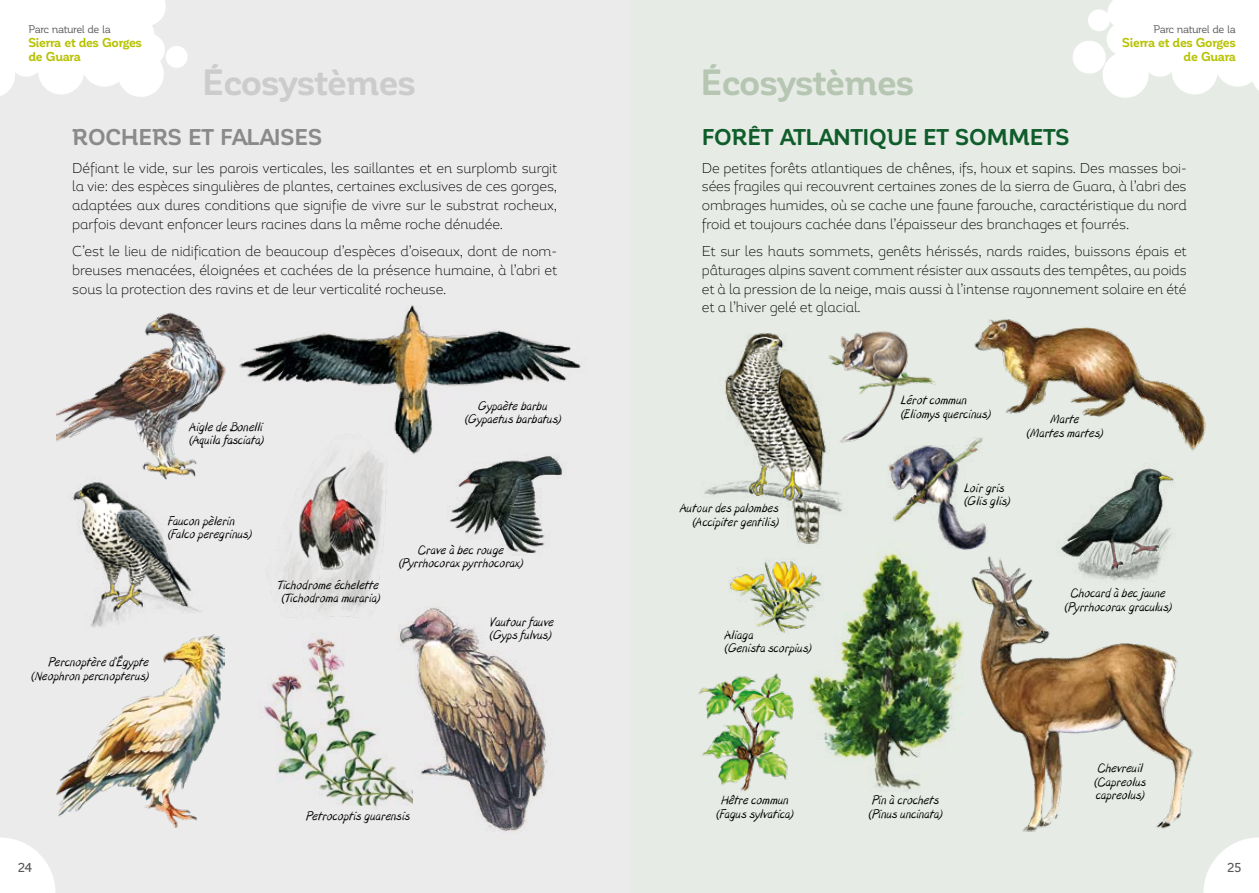
<style>
.page{position:relative;width:1259px;height:893px;background:#fff}
.page>*{position:absolute;margin:0;border:0;box-sizing:border-box;transform-origin:0 0}
.t1{font:700 36px "Corporative Soft";letter-spacing:-.03em;color:#cdcccd}
.t2{font:700 36px "Corporative Soft";letter-spacing:-.03em;color:#b6c6b2}
.t3{font:700 22.5px "Corporative Soft";letter-spacing:-.005em;color:#105d2c}
.t4{font:700 22.5px "Corporative Soft";letter-spacing:-.005em;color:#8a8a8b}
.t5{font:200 14.25px/18.8px "Magallanes";letter-spacing:-.01em;color:#000;text-align:justify;scale:.95 1}
.t6{font:200 14.25px/18.8px "Magallanes";letter-spacing:-.01em;color:#000;text-align:justify;scale:.96 1}
.t7{font:italic 13.5px/13.5px "Postcard";color:#000}
.t8{font:700 12.75px/13.8px "Corporative Soft";letter-spacing:-.025em;color:#b7c200}
.t9{font:500 12.75px "Corporative Soft";color:#575756}
.t10{font:10.8px "Corporative Soft";letter-spacing:-.045em;color:#575756}
</style>
<div class="page">
<div style="left:629px;top:0;width:630px;height:893px;background:#e6ece5"></div>
<div style="left:0;top:0;width:630px;height:893px;background:#ecebec"></div>
<svg style="left:1073px;top:0;width:186px;height:98px"></svg>
<svg style="left:0;top:0;width:188px;height:97px"></svg>
<svg style="left:1203px;top:837px;width:56px;height:56px"></svg>
<svg style="left:0;top:838px;width:55px;height:55px"></svg>
<img style="left:260px;top:633px;width:124px;height:174px">
<img style="left:698px;top:673px;width:96px;height:118px">
<img style="left:974px;top:319px;width:232px;height:132px">
<img style="left:810px;top:552px;width:154px;height:239px">
<img style="left:56px;top:635px;width:168px;height:192px">
<img style="left:848px;top:331px;width:88px;height:111px">
<img style="left:384px;top:607px;width:163px;height:225px">
<img style="left:56px;top:312px;width:170px;height:163px">
<img style="left:971px;top:556px;width:222px;height:276px">
<img style="left:450px;top:458px;width:112px;height:98px">
<img style="left:271px;top:458px;width:119px;height:161px">
<img style="left:73px;top:475px;width:128px;height:153px">
<img style="left:239px;top:305px;width:342px;height:153px">
<img style="left:704px;top:333px;width:144px;height:211px">
<img style="left:887px;top:437px;width:100px;height:113px">
<img style="left:729px;top:559px;width:94px;height:75px">
<img style="left:1057px;top:468px;width:127px;height:121px">
<p class="t10" style="left:28px;top:23px;width:84px">Parc naturel de la</p>
<p class="t8" style="left:28px;top:36px;width:115px">Sierra et des Gorges de Guara</p>
<h1 class="t1" style="left:202px;top:63px;width:215px">Écosystèmes</h1>
<h1 class="t2" style="left:700px;top:63px;width:215px">Écosystèmes</h1>
<p class="t10" style="left:1153px;top:24px;width:84px">Parc naturel de la</p>
<p class="t8" style="left:1122px;top:36px;width:115px;text-align:right">Sierra et des Gorges de Guara</p>
<h2 class="t4" style="left:72px;top:125px;width:251px">ROCHERS ET FALAISES</h2>
<p class="t5" style="left:72px;top:158px;width:512px">Défiant le vide, sur les parois verticales, les saillantes et en surplomb surgit la vie: des espèces singulières de plantes, certaines exclusives de ces gorges, adaptées aux dures conditions que signifie de vivre sur le substrat rocheux, parfois devant enfoncer leurs racines dans la même roche dénudée.</p>
<p class="t5" style="left:72px;top:242px;width:512px">C’est le lieu de nidification de beaucoup d’espèces d’oiseaux, dont de nom&shy;breuses menacées, éloignées et cachées de la présence humaine, à l’abri et sous la protection des ravins et de leur verticalité rocheuse.</p>
<p class="t7" style="left:190px;top:420px;width:76px">Aigle de Bonelli (Aquila fasciata)</p>
<p class="t7" style="left:465px;top:399px;width:98px;text-align:center">Gypaète barbu (Gypaetus barbatus)</p>
<p class="t7" style="left:168px;top:514px;width:85px">Faucon pèlerin (Falco peregrinus)</p>
<p class="t7" style="left:32px;top:655px;width:119px;text-align:right">Percnoptère d’Égypte (Neophron percnopterus)</p>
<p class="t7" style="left:278px;top:578px;width:104px">Tichodrome échelette (Tichodroma muraria)</p>
<p class="t7" style="left:399px;top:543px;width:126px;text-align:center">Crave à bec rouge (Pyrrhocorax pyrrhocorax)</p>
<p class="t7" style="left:490px;top:615px;width:66px">Vautour fauve (Gyps fulvus)</p>
<p class="t7" style="left:306px;top:809px;width:106px">Petrocoptis guarensis</p>
<h2 class="t3" style="left:702px;top:125px;width:369px">FORÊT ATLANTIQUE ET SOMMETS</h2>
<p class="t5" style="left:702px;top:158px;width:512px">De petites forêts atlantiques de chênes, ifs, houx et sapins. Des masses boi&shy;sées fragiles qui recouvrent certaines zones de la sierra de Guara, à l’abri des ombrages humides, où se cache une faune farouche, caractéristique du nord froid et toujours cachée dans l’épaisseur des branchages et fourrés.</p>
<p class="t6" style="left:702px;top:242px;width:507px">Et sur les hauts sommets, genêts hérissés, nards raides, buissons épais et pâturages alpins savent comment résister aux assauts des tempêtes, au poids et à la pression de la neige, mais aussi à l’intense rayonnement solaire en été et a l’hiver gelé et glacial.</p>
<p class="t7" style="left:680px;top:502px;width:100px;text-align:right">Autour des palombes (Accipiter gentilis)</p>
<p class="t7" style="left:725px;top:628px;width:88px">Aliaga<br>(Genista scorpius)</p>
<p class="t7" style="left:716px;top:793px;width:78px;text-align:center">Hêtre commun (Fagus sylvatica)</p>
<p class="t7" style="left:901px;top:393px;width:91px">Lérot commun (Eliomys quercinus)</p>
<p class="t7" style="left:1027px;top:412px;width:78px;text-align:center">Marte<br>(Martes martes)</p>
<p class="t7" style="left:964px;top:481px;width:47px">Loir gris (Glis glis)</p>
<p class="t7" style="left:1064px;top:586px;width:108px;text-align:center">Chocard à bec jaune (Pyrrhocorax graculus)</p>
<p class="t7" style="left:869px;top:793px;width:75px">Pin à crochets (Pinus uncinata)</p>
<p class="t7" style="left:1094px;top:761px;width:53px">Chevreuil (Capreolus capreolus)</p>
<p class="t9" style="left:18px;top:861px;width:16px">24</p>
<p class="t9" style="left:1227px;top:861px;width:15px">25</p>
</div>
